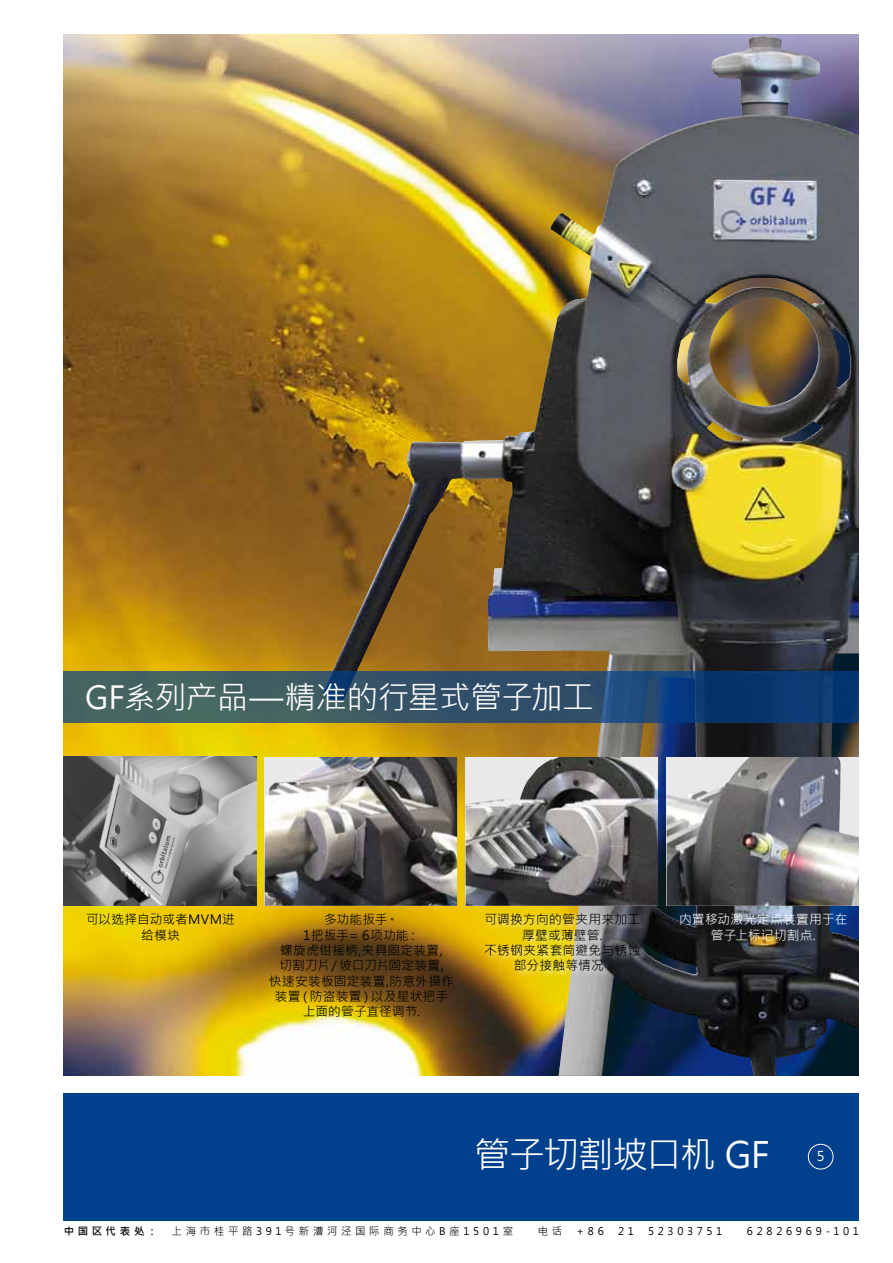
<style>
.page{position:relative;width:893px;height:1263px;background:#fff}
.page>*{position:absolute;margin:0;border:0;box-sizing:border-box;transform-origin:0 0}
.t1{font:36px "Microsoft Jheng Hei";letter-spacing:-.035em;color:#fff}
.t2{font:31.5px "Microsoft Jheng Hei";letter-spacing:-.01em;color:#fff}
.t3{font:13.5px "Microsoft Jheng Hei";color:#fff}
.t4{font:12.75px/15.3px "Microsoft Jheng Hei";letter-spacing:.015em;color:#000;text-align:center}
.t5{font:12.75px/15.3px "Microsoft Jheng Hei";letter-spacing:.015em;color:#fff;text-align:center}
.t6{font:10.5px "Microsoft Jheng Hei";letter-spacing:.345em;color:#000}
.t7{font:700 10.5px "Microsoft Jheng Hei";letter-spacing:.34em;color:#000}
</style>
<div class="page">
<div style="left:64px;top:1093px;width:795px;height:127px;background:#00408c"></div>
<div style="left:808px;top:1144px;width:25px;height:25px;border:1px solid #fff;border-radius:50%"></div>
<img style="left:64px;top:34px;width:795px;height:1042px">
<img style="left:701px;top:36px;width:60px;height:87px">
<svg style="left:64px;top:672px;width:795px;height:51px;background:#2c506a"></svg>
<img style="left:64px;top:757px;width:192px;height:149px">
<svg style="left:265px;top:757px;width:192px;height:149px;background:#737170"></svg>
<img style="left:292px;top:757px;width:32px;height:23px">
<svg style="left:466px;top:757px;width:192px;height:149px;background:#7f7e7e"></svg>
<img style="left:528px;top:757px;width:30px;height:23px">
<svg style="left:666px;top:757px;width:193px;height:149px;background:#88878a"></svg>
<img style="left:727px;top:757px;width:22px;height:25px">
<div style="left:484px;top:912px;width:163px;height:66px;background:#fff;opacity:.75"></div>
<h2 class="t2" style="left:85px;top:677px;width:510px">GF系列产品—精准的行星式管子加工</h2>
<p class="t4" style="left:86px;top:912px;width:151px">可以选择自动或者MVM进给模块</p>
<p class="t4" style="left:269px;top:912px;width:187px">多功能扳手。<br>1把扳手= 6项功能：<br>螺旋虎钳摇柄,夹具固定装置,<br>切割刀片／坡口刀片固定装置,<br>快速安装板固定装置,防意外操作装置（防盗装置）以及星状把手上面的管子直径调节.</p>
<p class="t4" style="left:484px;top:912px;width:158px">可调换方向的管夹用来加工厚壁或薄壁管.<br>不锈钢夹紧套筒避免与锈蚀部分接触等情况 .</p>
<p class="t5" style="left:679px;top:912px;width:170px">内置移动激光定点装置用于在管子上标记切割点.</p>
<h1 class="t1" style="left:474px;top:1133px;width:297px">管子切割坡口机 GF</h1>
<p class="t3" style="left:817px;top:1148px;width:9px">5</p>
<p class="t7" style="left:64px;top:1224px;width:95px">中国区代表处：</p>
<p class="t6" style="left:171px;top:1224px;width:343px">上海市桂平路391号新漕河泾国际商务中心B座1501室</p>
<p class="t6" style="left:538px;top:1224px;width:26px">电话</p>
<p class="t6" style="left:576px;top:1224px;width:29px">+86</p>
<p class="t6" style="left:618px;top:1224px;width:17px">2 1</p>
<p class="t6" style="left:648px;top:1224px;width:76px">52303751</p>
<p class="t6" style="left:747px;top:1224px;width:113px">62826969-101</p>
</div>
